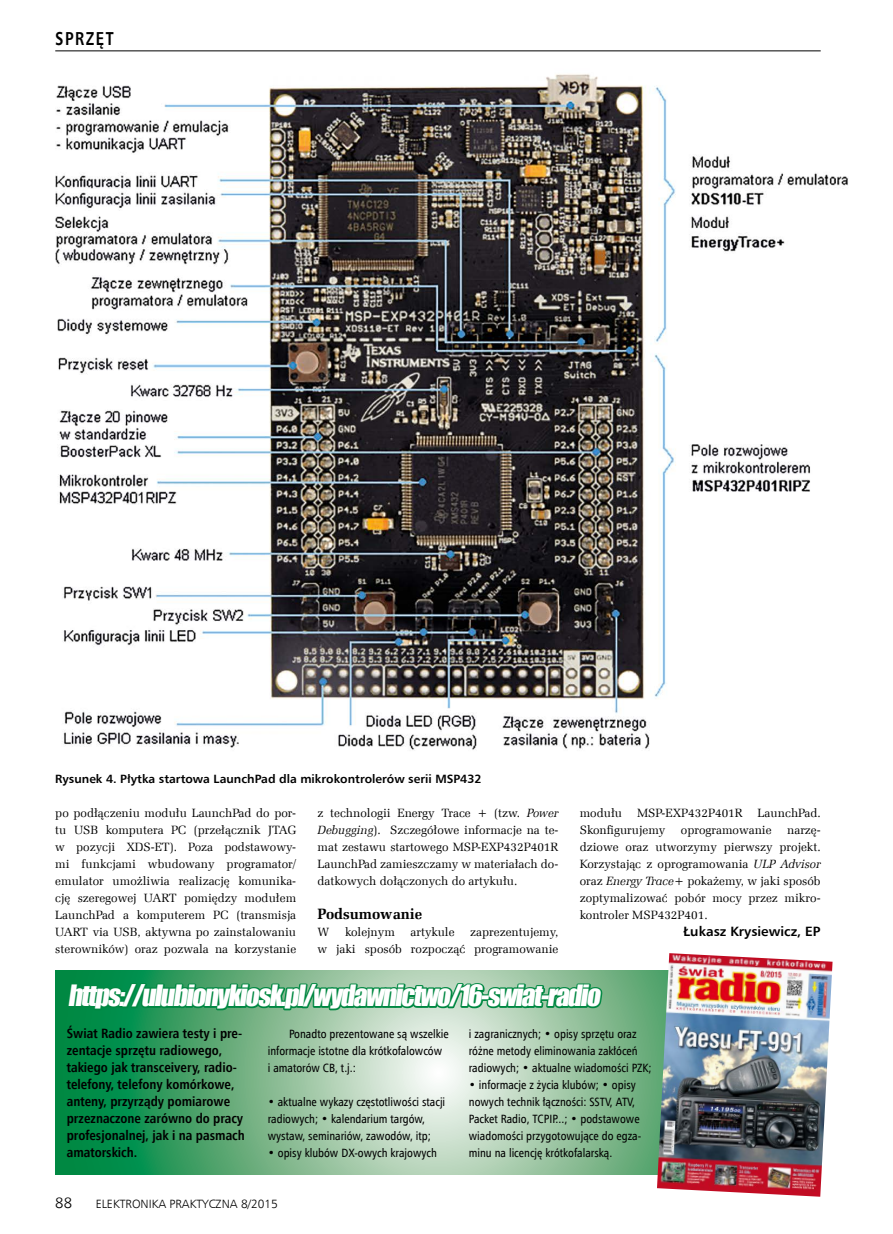
<style>
.page{position:relative;width:893px;height:1234px;background:#fff}
.page>*{position:absolute;margin:0;border:0;box-sizing:border-box;transform-origin:0 0}
.t1{font:27px "Impact";color:#fff}
.t2{font:700 18.75px "Humnst 777 EU";letter-spacing:.1em;color:#000;scale:.8 1}
.t3{font:700 15px "Zapf Ellipt EU";color:#000}
.t4{font:15px "Humnst 777 Lt EU";color:#000}
.t5{font:700 13.5px/17px "Humnst 777 Cn EU";color:#000}
.t6{font:700 13.5px "Humnst 777 EU";color:#000}
.t7{font:12px/17px "Zapf Ellipt EU";color:#000;text-align:justify}
.t8{font:12px/17px "Humnst 777 Cn EU";color:#000}
.t9{font:700 12px "Humnst 777 EU";color:#000}
.t10{font:12px "Humnst 777 Lt EU";color:#000}
.s1{font-style:italic}
</style>
<div class="page">
<img style="left:55px;top:74px;width:793px;height:676px">
<hr style="left:55px;top:51px;width:766px;height:1px;background:#000">
<svg style="left:55px;top:970px;width:602px;height:204px;background:#75b68b"></svg>
<svg style="left:65px;top:970px;width:539px;height:136px;background:#75b88f"></svg>
<img style="left:657px;top:953px;width:175px;height:243px">
<h2 class="t2" style="left:55px;top:27px;width:75px">SPRZĘT</h2>
<p class="t9" style="left:55px;top:771px;width:428px">Rysunek 4. Płytka startowa LaunchPad dla mikrokontrolerów serii MSP432</p>
<p class="t7" style="left:55px;top:804px;width:242px">po podłączeniu modułu LaunchPad do por&shy;tu USB komputera PC (przełącznik JTAG w pozycji XDS-ET). Poza podstawowy&shy;mi funkcjami wbudowany programator/ emulator umożliwia realizację komunika&shy;cję szeregowej UART pomiędzy modułem LaunchPad a komputerem PC (transmisja UART via USB, aktywna po zainstalowaniu sterowników) oraz pozwala na korzystanie</p>
<p class="t7" style="left:317px;top:804px;width:242px">z technologii Energy Trace + (tzw. <span class="s1">Power Debugging</span>). Szczegółowe informacje na te&shy;mat zestawu startowego MSP-EXP432P401R LaunchPad zamieszczamy w materiałach do&shy;datkowych dołączonych do artykułu.</p>
<p class="t3" style="left:317px;top:904px;width:106px">Podsumowanie</p>
<p class="t7" style="left:317px;top:923px;width:13px">W</p>
<p class="t7" style="left:345px;top:923px;width:51px">kolejnym</p>
<p class="t7" style="left:410px;top:923px;width:46px">artykule</p>
<p class="t7" style="left:317px;top:923px;width:242px;text-align:right">zaprezentujemy,<br>w jaki sposób rozpocząć programowanie</p>
<p class="t7" style="left:580px;top:804px;width:242px">modułu MSP-EXP432P401R LaunchPad.<br>Skonfigurujemy</p>
<p class="t7" style="left:681px;top:821px;width:92px">oprogramowanie</p>
<p class="t7" style="left:580px;top:821px;width:242px;text-indent:207px">narzę&shy;dziowe oraz utworzymy pierwszy projekt.<br>Korzystając z oprogramowania <span class="s1">ULP Advisor </span>oraz <span class="s1">Energy Trace+</span> pokażemy, w jaki sposób zoptymalizować pobór mocy przez mikro&shy;kontroler MSP432P401.</p>
<p class="t6" style="left:683px;top:922px;width:139px">Łukasz Krysiewicz, EP</p>
<h1 class="t1" style="left:68px;top:974px;width:539px">https://ulubionykiosk.pl/wydawnictwo/16-swiat-radio</h1>
<p class="t5" style="left:67px;top:1024px;width:179px">Świat Radio zawiera testy i pre&shy;zentacje sprzętu radiowego, takiego jak transceivery, radio&shy;telefony, telefony komórkowe, anteny, przyrządy pomiarowe przeznaczone zarówno do pracy profesjonalnej, jak i na pasmach amatorskich.</p>
<p class="t8" style="left:268px;top:1025px;width:182px;text-indent:21px">Ponadto prezentowane są wszelkie informacje istotne dla krótkofalowców<br>i amatorów CB, t.j.:</p>
<p class="t8" style="left:469px;top:1025px;width:184px">i zagranicznych; • opisy sprzętu oraz różne metody eliminowania zakłóceń radiowych; • aktualne wiadomości PZK;</p>
<p class="t8" style="left:469px;top:1076px;width:174px">• informacje z życia klubów; • opisy nowych technik łączności: SSTV, ATV, Packet Radio, TCPIP...; • podstawowe wiadomości przygotowujące do egza&shy;minu na licencję krótkofalarską.</p>
<p class="t8" style="left:268px;top:1093px;width:179px">• aktualne wykazy częstotliwości stacji radiowych; • kalendarium targów, wystaw, seminariów, zawodów, itp;</p>
<p class="t8" style="left:268px;top:1144px;width:171px">• opisy klubów DX-owych krajowych</p>
<p class="t4" style="left:55px;top:1193px;width:18px">88</p>
<p class="t10" style="left:96px;top:1196px;width:184px">ELEKTRONIKA PRAKTYCZNA 8/2015</p>
</div>
